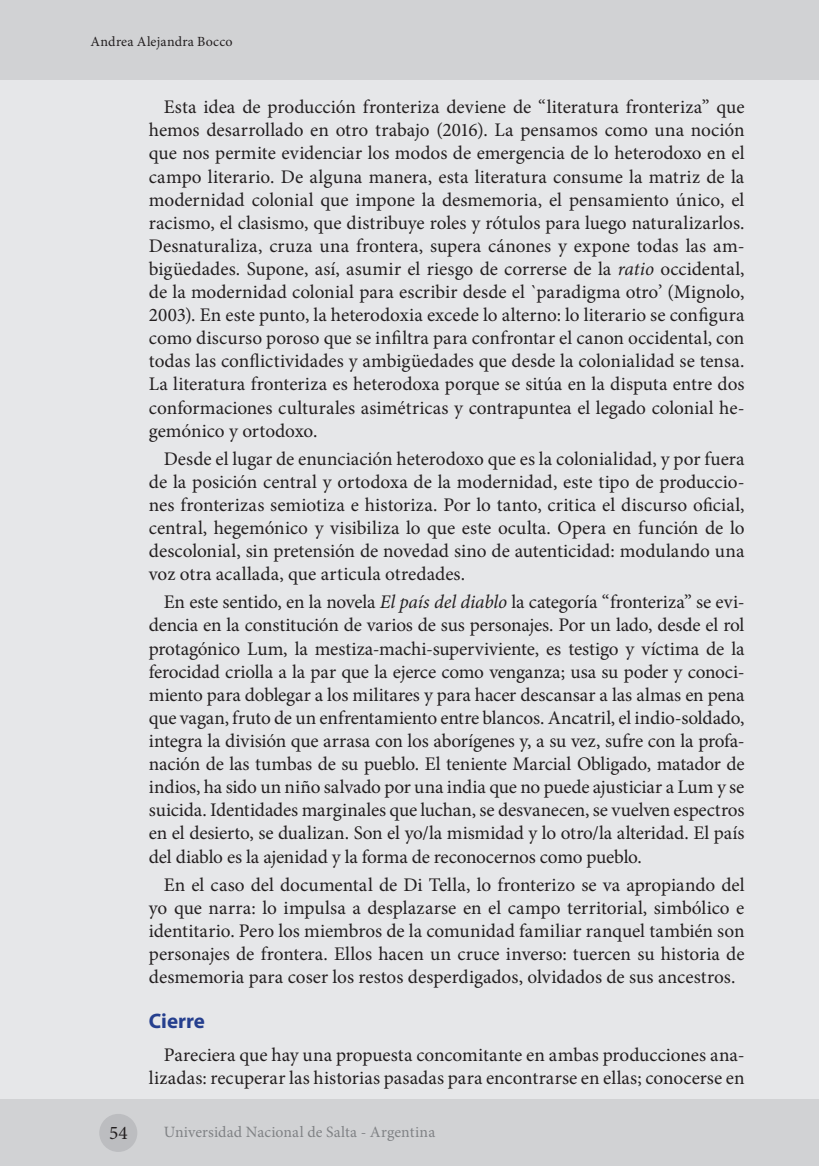
<style>
.page{position:relative;width:819px;height:1166px;background:#fff}
.page>*{position:absolute;margin:0;border:0;box-sizing:border-box;transform-origin:0 0}
.t1{font:700 21px "Myriad Pro";color:#253f8e}
.t2{font:19.25px/23.1px "Minion Pro";color:#231f20;text-align:justify}
.t3{font:15.75px "Minion Pro";letter-spacing:.005em;color:#808285}
.t4{font:14px "Minion Pro";letter-spacing:.015em;color:#231f20}
.s1{font-style:italic}
</style>
<div class="page">
<div style="left:0;top:79px;width:819px;height:1027px;background:#e6e7e9"></div>
<div style="left:0;top:1099px;width:819px;height:67px;background:#d1d2d4"></div>
<div style="left:99px;top:1114px;width:38px;height:38px;background:#bcbdc0;border-radius:50%"></div>
<div style="left:0;top:0;width:819px;height:79px;background:#d1d2d4"></div>
<p class="t4" style="left:90px;top:33px;width:144px">Andrea Alejandra Bocco</p>
<p class="t2" style="left:109px;top:1121px;width:20px">54</p>
<p class="t2" style="left:149px;top:96px;width:597px;text-indent:15px">Esta idea de producción fronteriza deviene de “literatura fronteriza” que hemos desarrollado en otro trabajo (2016). La pensamos como una noción que nos permite evidenciar los modos de emergencia de lo heterodoxo en el campo literario. De alguna manera, esta literatura consume la matriz de la modernidad colonial que impone la desmemoria, el pensamiento único, el racismo, el clasismo, que distribuye roles y rótulos para luego naturalizarlos.<br>Desnaturaliza, cruza una frontera, supera cánones y expone todas las am&shy;bigüedades. Supone, así, asumir el riesgo de correrse de la <span class="s1">ratio</span> occidental, de la modernidad colonial para escribir desde el `paradigma otro’ (Mignolo, 2003). En este punto, la heterodoxia excede lo alterno: lo literario se configura como discurso poroso que se infiltra para confrontar el canon occidental, con todas las conflictividades y ambigüedades que desde la colonialidad se tensa.<br>La literatura fronteriza es heterodoxa porque se sitúa en la disputa entre dos conformaciones culturales asimétricas y contrapuntea el legado colonial he&shy;gemónico y ortodoxo.</p>
<p class="t2" style="left:149px;top:447px;width:597px;text-indent:15px">Desde el lugar de enunciación heterodoxo que es la colonialidad, y por fuera de la posición central y ortodoxa de la modernidad, este tipo de produccio&shy;nes fronterizas semiotiza e historiza. Por lo tanto, critica el discurso oficial, central, hegemónico y visibiliza lo que este oculta. Opera en función de lo descolonial, sin pretensión de novedad sino de autenticidad: modulando una voz otra acallada, que articula otredades.</p>
<p class="t2" style="left:149px;top:591px;width:597px;text-indent:15px">En este sentido, en la novela <span class="s1">El país del diablo</span> la categoría “fronteriza” se evi&shy;dencia en la constitución de varios de sus personajes. Por un lado, desde el rol protagónico Lum, la mestiza-machi-superviviente, es testigo y víctima de la ferocidad criolla a la par que la ejerce como venganza; usa su poder y conoci&shy;miento para doblegar a los militares y para hacer descansar a las almas en pena que vagan, fruto de un enfrentamiento entre blancos. Ancatril, el indio-soldado, integra la división que arrasa con los aborígenes y, a su vez, sufre con la profa&shy;nación de las tumbas de su pueblo. El teniente Marcial Obligado, matador de indios, ha sido un niño salvado por una india que no puede ajusticiar a Lum y se suicida. Identidades marginales que luchan, se desvanecen, se vuelven espectros en el desierto, se dualizan. Son el yo/la mismidad y lo otro/la alteridad. El país del diablo es la ajenidad y la forma de reconocernos como pueblo.</p>
<p class="t2" style="left:149px;top:873px;width:597px;text-indent:15px">En el caso del documental de Di Tella, lo fronterizo se va apropiando del yo que narra: lo impulsa a desplazarse en el campo territorial, simbólico e identitario. Pero los miembros de la comunidad familiar ranquel también son personajes de frontera. Ellos hacen un cruce inverso: tuercen su historia de desmemoria para coser los restos desperdigados, olvidados de sus ancestros.</p>
<p class="t1" style="left:149px;top:1007px;width:58px">Cierre</p>
<p class="t2" style="left:149px;top:1043px;width:597px;text-align:right">Pareciera que hay una propuesta concomitante en ambas producciones ana&shy;lizadas: recuperar las historias pasadas para encontrarse en ellas; conocerse en</p>
<p class="t3" style="left:164px;top:1122px;width:273px">Universidad Nacional de Salta - Argentina</p>
</div>
